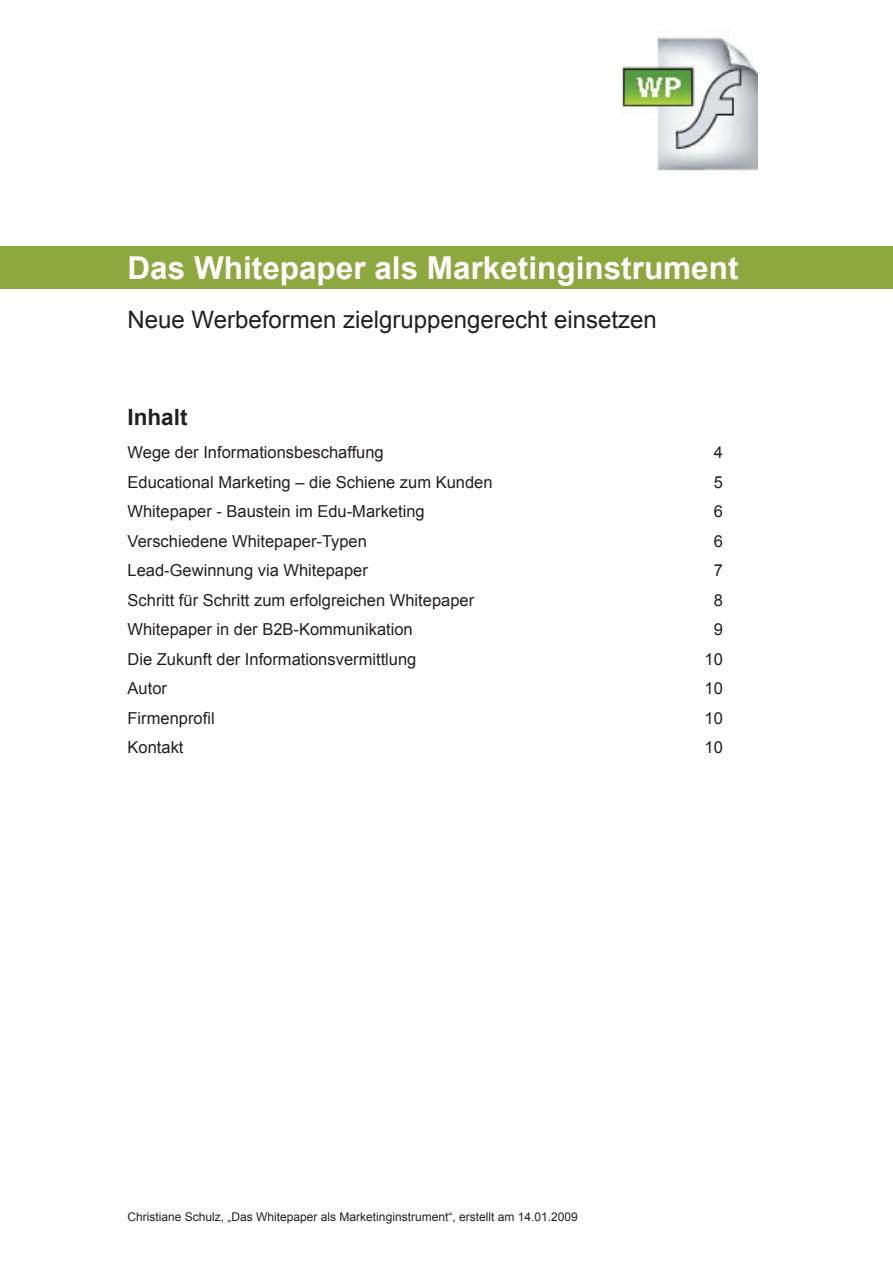
<style>
.page{position:relative;width:893px;height:1263px;background:#fff}
.page>*{position:absolute;margin:0;border:0;box-sizing:border-box;transform-origin:0 0}
.t1{font:700 31.5px "Arial";color:#fff}
.t2{font:24px "Arial";color:#231f20}
.t3{font:700 22.5px "Arial";color:#231f20}
.t4{font:16.5px "Arial";color:#231f20}
.t5{font:12px "Arial";color:#231f20}
</style>
<div class="page">
<div style="left:0;top:247px;width:893px;height:42px;background:#8ca83e"></div>
<img style="left:621px;top:37px;width:136px;height:135px">
<h1 class="t1" style="left:128px;top:247px;width:612px">Das Whitepaper als Marketinginstrument</h1>
<h2 class="t2" style="left:128px;top:304px;width:531px">Neue Werbeformen zielgruppengerecht einsetzen</h2>
<h3 class="t3" style="left:128px;top:402px;width:62px">Inhalt</h3>
<p class="t4" style="left:128px;top:442px;width:258px">Wege der I nformationsbeschaffung</p>
<p class="t4" style="left:714px;top:442px;width:11px">4</p>
<p class="t4" style="left:128px;top:471px;width:367px">Educational Marketing – die Schiene zum Kunden</p>
<p class="t4" style="left:714px;top:471px;width:11px">5</p>
<p class="t4" style="left:128px;top:501px;width:299px">Whitepaper - Baustein im Edu-Marketing</p>
<p class="t4" style="left:714px;top:501px;width:11px">6</p>
<p class="t4" style="left:128px;top:530px;width:241px">Verschiedene Whitepaper-Typen</p>
<p class="t4" style="left:714px;top:530px;width:11px">6</p>
<p class="t4" style="left:128px;top:560px;width:242px">Lead-Gewinnung via Whitepaper</p>
<p class="t4" style="left:714px;top:560px;width:11px">7</p>
<p class="t4" style="left:128px;top:589px;width:348px">Schritt für Schritt zum erfolgreichen Whitepaper</p>
<p class="t4" style="left:714px;top:589px;width:11px">8</p>
<p class="t4" style="left:128px;top:619px;width:287px">Whitepaper in der B2B-Kommunikation</p>
<p class="t4" style="left:714px;top:619px;width:11px">9</p>
<p class="t4" style="left:128px;top:648px;width:290px">Die Zukunft der I nformationsvermittlung</p>
<p class="t4" style="left:704px;top:648px;width:20px">10</p>
<p class="t4" style="left:128px;top:678px;width:41px">Autor</p>
<p class="t4" style="left:704px;top:678px;width:20px">10</p>
<p class="t4" style="left:128px;top:707px;width:89px">Firmenprofil</p>
<p class="t4" style="left:704px;top:707px;width:20px">10</p>
<p class="t4" style="left:128px;top:737px;width:57px">Kontakt</p>
<p class="t4" style="left:704px;top:737px;width:20px">10</p>
<p class="t5" style="left:128px;top:1208px;width:452px">Christiane Schulz, „Das Whitepaper als Marketinginstrument“, erstellt am 14.01.2009</p>
</div>
